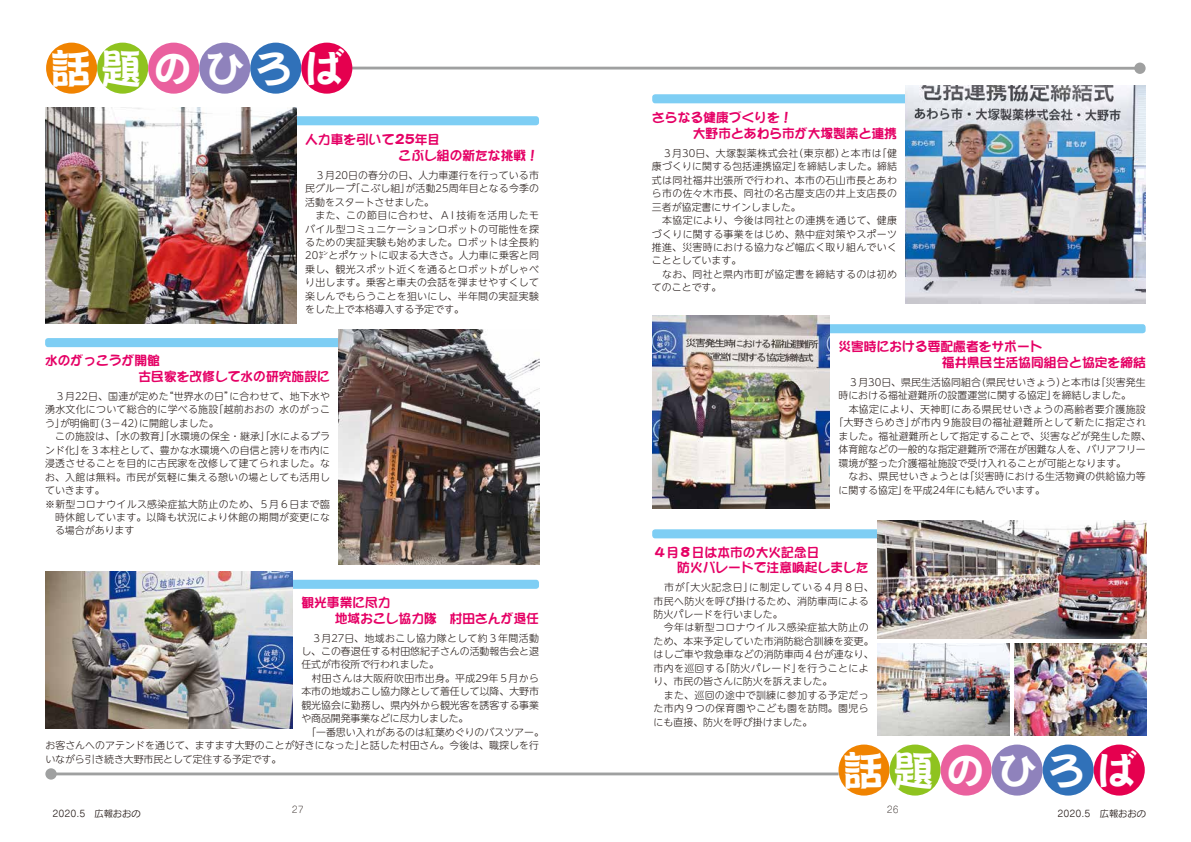
<style>
.page{position:relative;width:1191px;height:842px;background:#fff}
.page>*{position:absolute;margin:0;border:0;box-sizing:border-box;transform-origin:0 0}
.t1{font:40.4px "DFPPOP2 CID W9";letter-spacing:.25em;color:#fff}
.t2{font:12.8px/15.6px "DFPPOP1 CID W9";color:#e50065}
.t3{font:300 9.9px/13.5px "UD Shin M Go Pro";letter-spacing:.015em;color:#221815}
.t4{font:300 9.9px/13.5px "UD Shin M Go Pro";letter-spacing:.035em;color:#221815}
.t5{font:300 9.9px "UD Shin M Go Pro";letter-spacing:-.01em;color:#221815}
.t6{font:300 9.9px "UD Shin M Go Pro";letter-spacing:.04em;color:#221815}
.t7{font:300 9.9px "UD Shin M Go Pro";letter-spacing:.07em;color:#221815}
.t8{font:9.2px "Seurat Pro M";color:#221815}
.t9{font:9.2px "Seurat Pro L";color:#221815}
</style>
<div class="page">
<div style="left:652px;top:94px;width:482px;height:9px;background:#7ecef4;border-radius:3px"></div>
<div style="left:45px;top:338px;width:482px;height:9px;background:#7ecef4;border-radius:3px"></div>
<img style="left:338px;top:330px;width:201px;height:235px">
<div style="left:54px;top:580px;width:485px;height:9px;background:#7ecef4;border-radius:3px"></div>
<img style="left:45px;top:571px;width:248px;height:158px">
<div style="left:57px;top:116px;width:482px;height:9px;background:#7ecef4;border-radius:3px"></div>
<img style="left:45px;top:108px;width:252px;height:215px">
<div style="left:664px;top:324px;width:481px;height:9px;background:#7ecef4;border-radius:3px"></div>
<img style="left:652px;top:316px;width:178px;height:193px">
<img style="left:905px;top:86px;width:240px;height:218px">
<div style="left:652px;top:529px;width:485px;height:9px;background:#7ecef4;border-radius:3px"></div>
<img style="left:877px;top:521px;width:269px;height:117px">
<img style="left:877px;top:643px;width:132px;height:93px">
<img style="left:1014px;top:643px;width:132px;height:93px">
<hr style="left:351px;top:67px;width:789px;height:3px;background:#9fa0a0">
<div style="left:1134px;top:63px;width:11px;height:11px;background:#9fa0a0;border-radius:50%"></div>
<div style="left:838px;top:744px;width:51px;height:51px;background:#f08300;border-radius:50%"></div>
<div style="left:889px;top:744px;width:51px;height:51px;background:#8fc31f;border-radius:50%"></div>
<div style="left:940px;top:744px;width:51px;height:51px;background:#ea609e;border-radius:50%"></div>
<div style="left:991px;top:744px;width:51px;height:51px;background:#8f82bc;border-radius:50%"></div>
<div style="left:1042px;top:744px;width:51px;height:51px;background:#3071b9;border-radius:50%"></div>
<div style="left:1093px;top:744px;width:51px;height:51px;background:#e5004f;border-radius:50%"></div>
<hr style="left:51px;top:772px;width:787px;height:3px;background:#9fa0a0">
<div style="left:45px;top:768px;width:12px;height:12px;background:#9fa0a0;border-radius:50%"></div>
<div style="left:46px;top:43px;width:51px;height:51px;background:#f08300;border-radius:50%"></div>
<div style="left:97px;top:43px;width:51px;height:51px;background:#8fc31f;border-radius:50%"></div>
<div style="left:148px;top:43px;width:51px;height:51px;background:#ea609e;border-radius:50%"></div>
<div style="left:199px;top:43px;width:51px;height:51px;background:#8f82bc;border-radius:50%"></div>
<div style="left:250px;top:43px;width:51px;height:51px;background:#3071b9;border-radius:50%"></div>
<div style="left:301px;top:43px;width:51px;height:51px;background:#e5004f;border-radius:50%"></div>
<h1 class="t1" style="left:50px;top:47px;width:296px">話題のひろば</h1>
<p class="t2" style="left:399px;top:132px;width:142px;text-indent:-93px">人力車を引いて25年目<br>こぶし組の新たな挑戦!</p>
<p class="t3" style="left:305px;top:168px;width:235px;text-align:right">　３月20日の春分の日、人力車運行を行っている市が活動25周年目となる今季の</p>
<p class="t3" style="left:305px;top:181px;width:235px">民グループ<br>活動をスタートさせました。<br>　また、この節目に合わせ、 A I 技術を活用したモバイル型コミュニケーションロボットの可能性を探るための実証実験も始めました。ロボットは全長約<br>20㌢とポケットに収まる大きさ。人力車に乗客と同乗し、観光スポット近くを通るとロボットがしゃべり出します。乗客と車夫の会話を弾ませやすくして楽しんでもらうことを狙いにし、半年間の実証実験をした上で本格導入する予定です。</p>
<p class="t3" style="left:350px;top:181px;width:62px">「こぶし組」</p>
<p class="t2" style="left:126px;top:353px;width:206px;text-indent:-81px">水のがっこうが開館<br>　古民家を改修して水の研究施設に</p>
<p class="t3" style="left:45px;top:389px;width:125px">　３月22日、国連が定めた</p>
<p class="t3" style="left:164px;top:389px;width:72px">“世界水の日”</p>
<p class="t3" style="left:229px;top:389px;width:102px">に合わせて、地下水や</p>
<p class="t3" style="left:279px;top:402px;width:52px">水のがっこ</p>
<p class="t3" style="left:213px;top:402px;width:62px">「越前おおの</p>
<p class="t3" style="left:45px;top:402px;width:175px;text-align:right">湧水文化について総合的に学べる施設に開館しました。</p>
<p class="t3" style="left:60px;top:416px;width:41px">が明倫町</p>
<p class="t3" style="left:95px;top:416px;width:51px">（3−42）</p>
<p class="t3" style="left:45px;top:416px;width:21px">う」</p>
<p class="t3" style="left:45px;top:429px;width:286px">　この施設は、「水の教育」「水環境の保全・継承」「水によるブラ</p>
<p class="t3" style="left:45px;top:443px;width:286px">ンド化を」３本柱として、豊かな水環境への自信と誇りを市内に</p>
<p class="t3" style="left:45px;top:456px;width:286px">浸透させることを目的に古民家を改修して建てられました。な</p>
<p class="t3" style="left:45px;top:470px;width:286px">お、入館は無料。市民が気軽に集える憩いの場としても活用し</p>
<p class="t3" style="left:45px;top:483px;width:61px">ていきます。</p>
<p class="t3" style="left:45px;top:496px;width:286px">※新型コロナウイルス感染症拡大防止のため、５月６日まで臨</p>
<p class="t3" style="left:55px;top:510px;width:276px">時休館しています。以降も状況により休館の期間が変更にな</p>
<p class="t3" style="left:55px;top:523px;width:81px">る場合があります</p>
<p class="t2" style="left:335px;top:594px;width:206px;text-indent:-33px">観光事業に尽力<br>地域おこし協力隊　村田さんが退任</p>
<p class="t6" style="left:301px;top:630px;width:239px">　３月27日、地域おこし協力隊として約３年間活動</p>
<p class="t3" style="left:301px;top:644px;width:239px">し、この春退任する村田悠紀子さんの活動報告会と退</p>
<p class="t5" style="left:301px;top:657px;width:139px">任式が市役所で行われました。</p>
<p class="t4" style="left:301px;top:671px;width:239px">　村田さんは大阪府吹田市出身。平成29年５月から</p>
<p class="t3" style="left:301px;top:684px;width:239px">本市の地域おこし協力隊として着任して以降、大野市</p>
<p class="t3" style="left:301px;top:698px;width:239px">観光協会に勤務し、県内外から観光客を誘客する事業</p>
<p class="t5" style="left:301px;top:710px;width:169px">や商品開発事業などに尽力しました。</p>
<p class="t3" style="left:301px;top:725px;width:244px">　「一番思い入れがあるのは紅葉めぐりのバスツアー。</p>
<p class="t3" style="left:360px;top:738px;width:181px">と話した村田さん。今後は、職探しを行</p>
<p class="t3" style="left:45px;top:738px;width:321px">お客さんへのアテンドを通じて、ますます大野のことが好きになった」いながら引き続き大野市民として定住する予定です。</p>
<p class="t8" style="left:52px;top:807px;width:90px">2020.5　広報おおの</p>
<p class="t9" style="left:292px;top:804px;width:13px">27</p>
<p class="t2" style="left:693px;top:110px;width:206px;text-indent:-41px">さらなる健康づくりを!<br>大野市とあわら市が大塚製薬と連携</p>
<p class="t3" style="left:793px;top:146px;width:53px">（東京都）</p>
<p class="t3" style="left:876px;top:146px;width:22px">「健</p>
<p class="t3" style="left:797px;top:146px;width:101px;text-indent:-145px">　３月30日、大塚製薬株式会社<br>を締結しました。締結</p>
<p class="t3" style="left:840px;top:146px;width:43px">と本市は</p>
<p class="t3" style="left:652px;top:159px;width:246px">康づくりに関する包括連携協定」<br>式は同社福井出張所で行われ、本市の石山市長とあわら市の佐々木市長、同社の名古屋支店の井上支店長の三者が協定書にサインしました。<br>　本協定により、今後は同社との連携を通じて、健康づくりに関する事業をはじめ、熱中症対策やスポーツ推進、災害時における協力など幅広く取り組んでいくこととしています。<br>　なお、同社と県内市町が協定書を締結するのは初めてのことです。</p>
<p class="t2" style="left:941px;top:339px;width:206px;text-indent:-103px">災害時における要配慮者をサポート<br>福井県民生活協同組合と協定を締結</p>
<p class="t3" style="left:976px;top:375px;width:91px">（県民せいきょう）</p>
<p class="t3" style="left:1096px;top:375px;width:51px">「災害発生</p>
<p class="t3" style="left:838px;top:375px;width:144px">　３月30日、県民生活協同組合</p>
<p class="t3" style="left:1061px;top:375px;width:41px">と本市は</p>
<p class="t3" style="left:838px;top:388px;width:220px">時における福祉避難所の設置運営に関する協定」</p>
<p class="t4" style="left:838px;top:402px;width:309px">　本協定により、天神町にある県民せいきょうの高齢者要介護施設</p>
<p class="t4" style="left:910px;top:415px;width:237px">が市内９施設目の福祉避難所として新たに指定され</p>
<p class="t3" style="left:1051px;top:388px;width:81px">を締結しました。</p>
<p class="t3" style="left:833px;top:415px;width:83px">「大野きらめき」</p>
<p class="t3" style="left:838px;top:429px;width:314px">ました。福祉避難所として指定することで、災害などが発生した際、</p>
<p class="t3" style="left:838px;top:442px;width:309px">体育館などの一般的な指定避難所で滞在が困難な人を、バリアフリー</p>
<p class="t3" style="left:838px;top:456px;width:289px">環境が整った介護福祉施設で受け入れることが可能となります。</p>
<p class="t3" style="left:964px;top:469px;width:183px">「災害時における生活物資の供給協力等</p>
<p class="t3" style="left:903px;top:469px;width:144px;text-indent:-64px">　なお、県民せいきょうとは<br>を平成24年にも結んでいます。</p>
<p class="t3" style="left:838px;top:483px;width:71px">に関する協定」</p>
<p class="t2" style="left:677px;top:544px;width:193px;text-indent:-24px">４月８日は本市の大火記念日<br>防火パレードで注意喚起しました</p>
<p class="t3" style="left:653px;top:580px;width:33px">　市が</p>
<p class="t4" style="left:653px;top:593px;width:216px">市民へ防火を呼び掛けるため、消防車両による</p>
<p class="t3" style="left:653px;top:607px;width:130px">防火パレードを行いました。</p>
<p class="t4" style="left:653px;top:620px;width:216px">　今年は新型コロナウイルス感染症拡大防止の</p>
<p class="t3" style="left:653px;top:634px;width:221px">ため、本来予定していた市消防総合訓練を変更。</p>
<p class="t3" style="left:653px;top:647px;width:221px">はしご車や救急車などの消防車両４台が連なり、</p>
<p class="t4" style="left:797px;top:661px;width:73px">を行うことによ</p>
<p class="t3" style="left:680px;top:580px;width:75px">「大火記念日」</p>
<p class="t7" style="left:749px;top:579px;width:126px">に制定している４月８日、</p>
<p class="t3" style="left:720px;top:661px;width:83px">「防火パレード」</p>
<p class="t4" style="left:653px;top:661px;width:216px">市内を巡回する<br>り、市民の皆さんに防火を訴えました。<br>　また、巡回の途中で訓練に参加する予定だった市内９つの保育園やこども園を訪問。園児らにも直接、防火を呼び掛けました。</p>
<h1 class="t1" style="left:842px;top:748px;width:296px">話題のひろば</h1>
<p class="t9" style="left:887px;top:804px;width:13px">26</p>
<p class="t8" style="left:1057px;top:807px;width:90px">2020.5　広報おおの</p>
</div>
